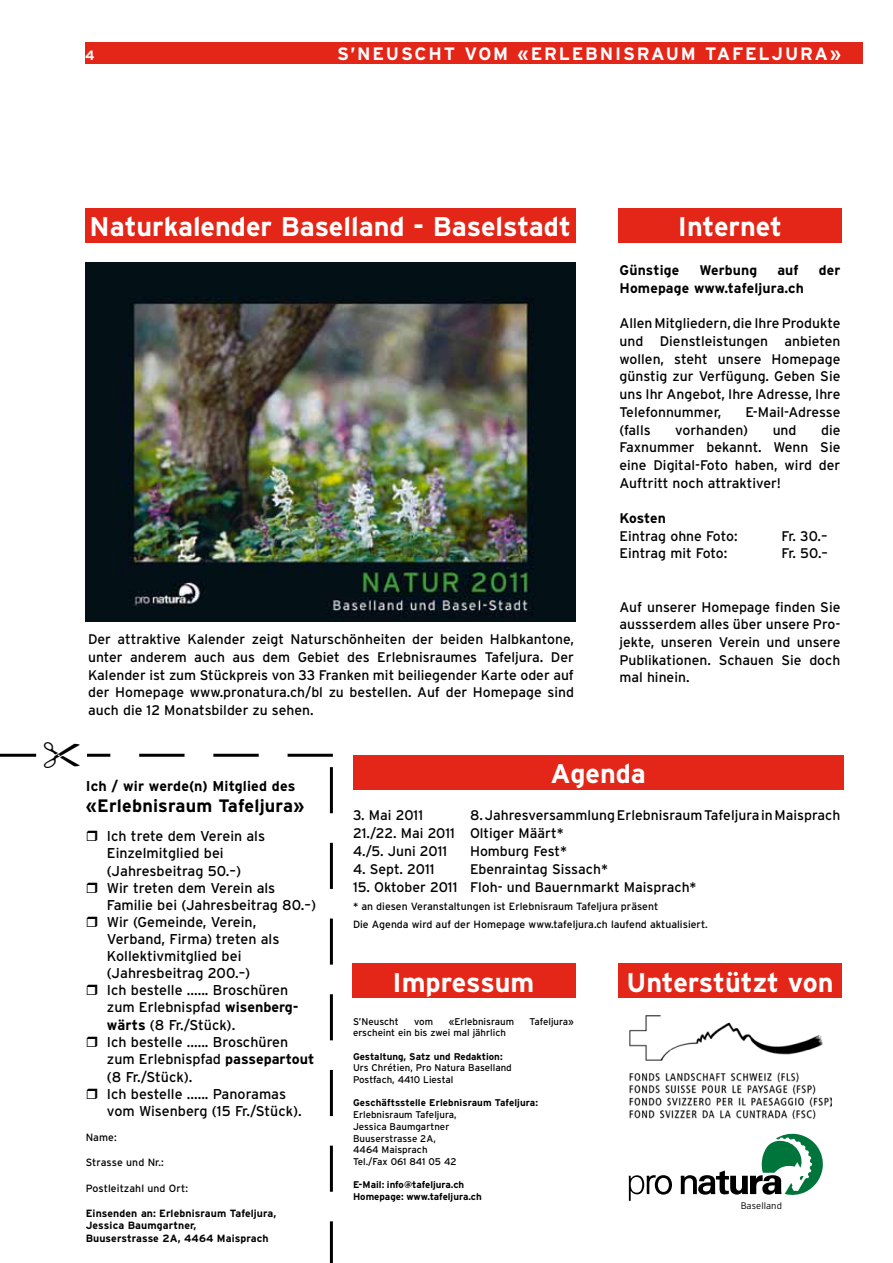
<style>
.page{position:relative;width:893px;height:1263px;background:#fff}
.page>*{position:absolute;margin:0;border:0;box-sizing:border-box;transform-origin:0 0}
.t1{font:700 27px "Interstate";color:#fff}
.t2{font:700 18px "Interstate";letter-spacing:.1em;color:#fff}
.t3{font:700 18px "Interstate";letter-spacing:.01em;color:#000}
.t4{font:14.25px/17.1px "Interstate";color:#000}
.t5{font:700 14.25px "Interstate";letter-spacing:.01em;color:#000}
.t6{font:13.95px/17.7px "Interstate";color:#000;text-align:justify}
.t7{font:700 13.95px "Interstate";letter-spacing:.01em;color:#000}
.t8{font:700 13.5px "Interstate";color:#fff}
.t9{font:10.5px/18px "Interstate";color:#000}
.t10{font:700 10.5px/12.6px "Interstate";letter-spacing:.01em;color:#000}
.t11{font:9.75px/11.7px "Interstate";color:#000}
.t12{font:700 9.75px/11.7px "Interstate";color:#000}
.t13{font:300 9.45px "Interstate";letter-spacing:.005em;color:#000}
.s1{font-weight:700}
</style>
<div class="page">
<div style="left:85px;top:43px;width:777px;height:21px;background:#e42618"></div>
<img style="left:630px;top:1015px;width:202px;height:103px">
<div style="left:351px;top:964px;width:224px;height:34px;background:#e42618"></div>
<div style="left:618px;top:964px;width:224px;height:34px;background:#e42618"></div>
<div style="left:618px;top:208px;width:224px;height:34px;background:#e42618"></div>
<div style="left:353px;top:755px;width:490px;height:34px;background:#e42618"></div>
<div style="left:85px;top:208px;width:491px;height:34px;background:#e42618"></div>
<img style="left:85px;top:263px;width:491px;height:358px">
<svg style="left:629px;top:1175px;width:43px;height:26px"></svg>
<svg style="left:681px;top:1134px;width:142px;height:61px"></svg>
<svg style="left:0;top:753px;width:333px;height:510px"></svg>
<p class="t8" style="left:85px;top:47px;width:11px">4</p>
<p class="t2" style="left:337px;top:43px;width:50px">s’Neus</p>
<p class="t2" style="left:415px;top:43px;width:27px">cht</p>
<p class="t2" style="left:464px;top:43px;width:15px">vom</p>
<p class="t2" style="left:518px;top:43px;width:42px">«Erlebnisraum</p>
<p class="t2" style="left:705px;top:43px;width:55px">Tafeljura</p>
<p class="t2" style="left:830px;top:43px;width:13px">»</p>
<h1 class="t1" style="left:90px;top:210px;width:483px">Naturkalender Baselland - Baselstadt</h1>
<p class="t6" style="left:88px;top:630px;width:487px">Der attraktive Kalender zeigt Naturschönheiten der beiden Halbkantone, unter anderem auch aus dem Gebiet des Erlebnisraumes Tafeljura. Der Kalender ist zum Stückpreis von 33 Franken mit beiliegender Karte oder auf der Homepage www.pronatura.ch/bl zu bestellen. Auf der Homepage sind auch die 12 Monatsbilder zu sehen.</p>
<h1 class="t1" style="left:678px;top:210px;width:106px">Internet</h1>
<p class="t7" style="left:619px;top:262px;width:61px">Günstige</p>
<p class="t7" style="left:699px;top:262px;width:59px">Werbung</p>
<p class="t7" style="left:777px;top:262px;width:23px">auf</p>
<p class="t7" style="left:819px;top:262px;width:23px">der</p>
<p class="t7" style="left:619px;top:279px;width:186px">Homepage www.tafeljura.ch</p>
<p class="t6" style="left:619px;top:314px;width:222px">Allen Mitgliedern, die Ihre Produkte und Dienstleistungen anbieten wollen, steht unsere Homepage günstig zur Verfügung. Geben Sie uns Ihr Angebot, Ihre Adresse, Ihre Telefonnummer,</p>
<p class="t6" style="left:745px;top:403px;width:97px">E-Mail-Adresse</p>
<p class="t6" style="left:619px;top:421px;width:222px;text-indent:202px">die Faxnummer bekannt. Wenn Sie eine Digital-Foto haben, wird der Auftritt noch attraktiver!</p>
<p class="t7" style="left:619px;top:510px;width:48px">Kosten</p>
<p class="t6" style="left:619px;top:527px;width:120px">Eintrag ohne Foto:</p>
<p class="t6" style="left:781px;top:527px;width:47px">Fr. 30.–</p>
<p class="t6" style="left:619px;top:545px;width:109px">Eintrag mit Foto:</p>
<p class="t6" style="left:781px;top:545px;width:48px">Fr. 50.–</p>
<p class="t6" style="left:619px;top:421px;width:33px">(falls</p>
<p class="t6" style="left:675px;top:421px;width:74px">vorhanden)</p>
<p class="t6" style="left:773px;top:421px;width:25px">und</p>
<p class="t6" style="left:619px;top:598px;width:222px">Auf unserer Homepage finden Sie aussserdem alles über unsere Pro&shy;jekte, unseren Verein und unsere Publikationen. Schauen Sie doch mal hinein.</p>
<p class="t5" style="left:86px;top:777px;width:211px">Ich / wir werde(n) Mitglied des</p>
<p class="t3" style="left:86px;top:794px;width:220px">«Erlebnisraum Tafeljura»</p>
<p class="t4" style="left:107px;top:828px;width:211px">Ich trete dem Verein als<br>Einzelmitglied bei (Jahresbeitrag 50.–)<br>Wir treten dem Verein als<br>Familie bei (Jahresbeitrag 80.–)<br>Wir (Gemeinde, Verein,<br>Verband, Firma) treten als<br>Kollektivmitglied bei (Jahresbeitrag 200.–)<br>Ich bestelle ...... Broschüren zum Erlebnispfad <span class="s1">wisenberg&shy;wärts</span> (8 Fr./Stück).<br>Ich bestelle ...... Broschüren zum Erlebnispfad <span class="s1">passepartout </span>(8 Fr./Stück).<br>Ich bestelle ...... Panoramas vom Wisenberg (15 Fr./Stück).</p>
<p class="t9" style="left:86px;top:1128px;width:33px">Name:</p>
<p class="t9" style="left:86px;top:1153px;width:80px">Strasse und Nr.:</p>
<p class="t9" style="left:86px;top:1179px;width:104px">Postleitzahl und Ort:</p>
<p class="t10" style="left:86px;top:1206px;width:192px">Einsenden an: Erlebnisraum Tafeljura,<br>Jessica Baumgartner,<br>Buuserstrasse 2A, 4464 Maisprach</p>
<h1 class="t1" style="left:550px;top:757px;width:97px">Agenda</h1>
<p class="t6" style="left:353px;top:806px;width:489px;text-align:left;text-indent:117px">8. Jahresversammlung Erlebnisraum Tafeljura in Maisprach<br>21./22. Mai 2011 Oltiger Määrt*<br>4./5. Juni 2011</p>
<p class="t6" style="left:353px;top:806px;width:72px">3. Mai 2011</p>
<p class="t6" style="left:470px;top:842px;width:99px">Homburg Fest*</p>
<p class="t6" style="left:353px;top:860px;width:83px">4. Sept. 2011</p>
<p class="t6" style="left:470px;top:860px;width:140px">Ebenraintag Sissach*</p>
<p class="t6" style="left:353px;top:878px;width:345px">15. Oktober 2011 Floh- und Bauernmarkt Maisprach*</p>
<p class="t9" style="left:353px;top:897px;width:356px">* an diesen Veranstaltungen ist Erlebnisraum Tafeljura präsent<br>Die Agenda wird auf der Homepage www.tafeljura.ch laufend aktualisiert.</p>
<h1 class="t1" style="left:393px;top:966px;width:143px">Impressum</h1>
<h1 class="t1" style="left:626px;top:966px;width:209px">Unterstützt von</h1>
<p class="t11" style="left:353px;top:1015px;width:47px">S’Neuscht</p>
<p class="t11" style="left:414px;top:1015px;width:21px">vom</p>
<p class="t11" style="left:449px;top:1015px;width:67px">«Erlebnisraum</p>
<p class="t11" style="left:530px;top:1015px;width:46px">Tafeljura»</p>
<p class="t11" style="left:353px;top:1027px;width:155px">erscheint ein bis zwei mal jährlich</p>
<p class="t12" style="left:353px;top:1050px;width:151px">Gestaltung, Satz und Redaktion:</p>
<p class="t11" style="left:353px;top:1062px;width:160px">Urs Chrétien, Pro Natura Baselland<br>Postfach, 4410 Liestal</p>
<p class="t12" style="left:353px;top:1097px;width:187px">Geschäftsstelle Erlebnisraum Tafeljura:</p>
<p class="t11" style="left:353px;top:1109px;width:105px">Erlebnisraum Tafeljura,<br>Jessica Baumgartner<br>Buuserstrasse 2A,<br>4464 Maisprach<br>Tel./Fax 061 841 05 42</p>
<p class="t12" style="left:353px;top:1179px;width:130px">E-Mail: info@tafeljura.ch<br>Homepage: www.tafeljura.ch</p>
<p class="t13" style="left:741px;top:1200px;width:43px">Baselland</p>
</div>
